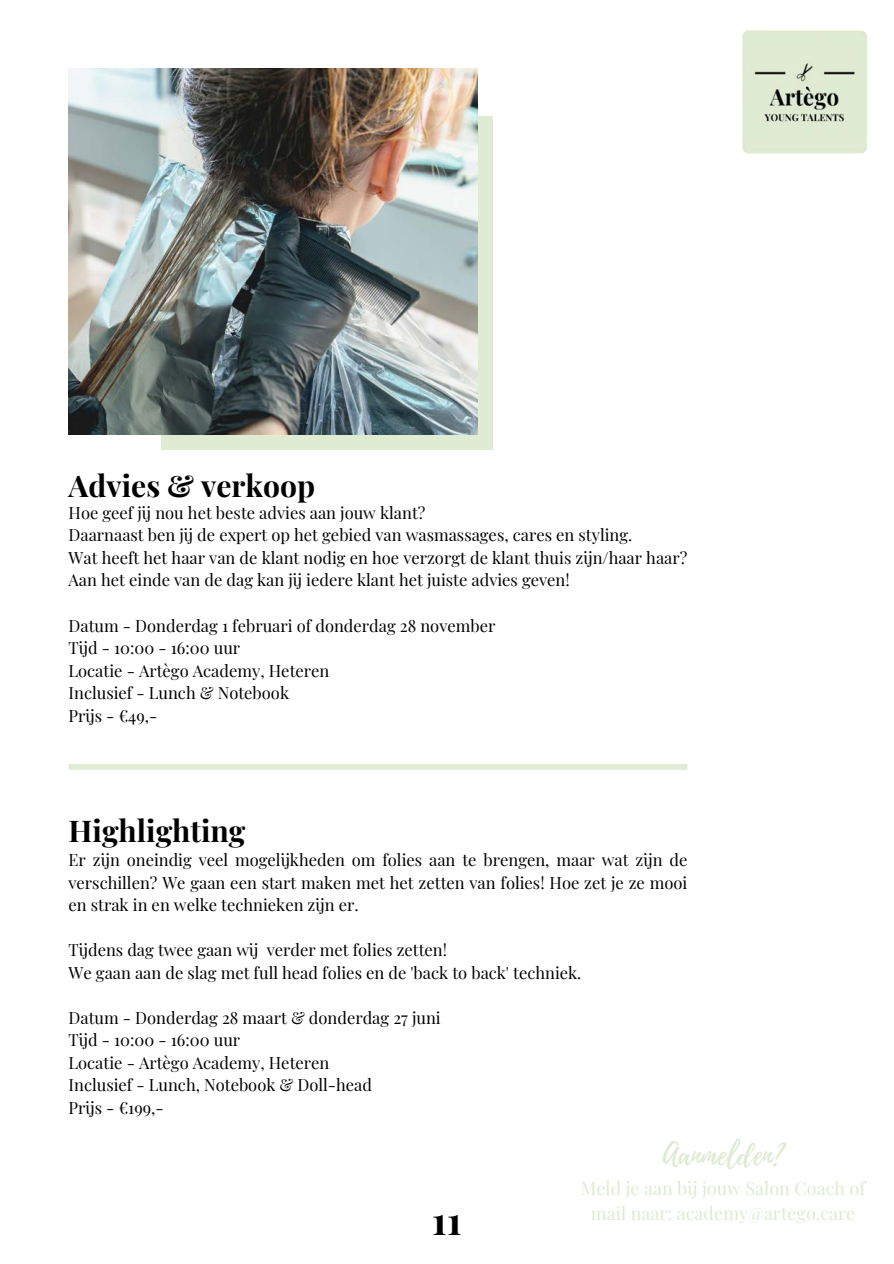
<style>
.page{position:relative;width:894px;height:1264px;background:#fff}
.page>*{position:absolute;margin:0;border:0;box-sizing:border-box;transform-origin:0 0}
.t1{font:700 39px "Playfair Display SC";color:#000}
.t2{font:700 30px "Playfair Display";color:#000}
.t3{font:30px "Playlist Script";color:#dfebd3}
.t4{font:18px/24.8px "Playfair Display";color:#dfebd3;text-align:center}
.t5{font:16.5px/22.5px "Playfair Display";color:#000}
</style>
<div class="page">
<div style="left:69px;top:764px;width:618px;height:5px;background:#dfebd3"></div>
<div style="left:162px;top:116px;width:330px;height:333px;background:#dfebd3"></div>
<img style="left:69px;top:68px;width:408px;height:366px">
<img style="left:742px;top:30px;width:125px;height:124px">
<p class="t2" style="left:69px;top:464px;width:248px">Advies &amp; verkoop</p>
<p class="t5" style="left:69px;top:501px;width:620px">Hoe geef jij nou het beste advies aan jouw klant?<br>Daarnaast ben jij de expert op het gebied van wasmassages, cares en styling.<br>Wat heeft het haar van de klant nodig en hoe verzorgt de klant thuis zij n/haar haar?<br>Aan het einde van de dag kan jij iedere klant het juiste advies geven!</p>
<p class="t5" style="left:69px;top:613px;width:428px">Datum - Donderdag 1 februari of donderdag 28 november<br>Tijd - 10:00 - 16:00 uur<br>Locatie - Artègo Academy, Heteren<br>Inclusief - Lunch &amp; Notebook<br>Prij s - €49,-</p>
<h2 class="t2" style="left:69px;top:810px;width:178px">Highlighting</h2>
<p class="t5" style="left:69px;top:848px;width:620px;text-align:justify">Er zij n oneindig veel mogelij kheden om folies aan te brengen, maar wat zij n de verschillen? We gaan een start maken met het zetten van folies! Hoe zet je ze mooi en strak in en welke technieken zij n er.</p>
<p class="t5" style="left:69px;top:938px;width:514px">Tij dens dag twee gaan wij verder met folies zetten!<br>We gaan aan de slag met full head folies en de 'back to back' techniek.</p>
<p class="t5" style="left:69px;top:1005px;width:373px">Datum - Donderdag 28 maart &amp; donderdag 27 juni<br>Tijd - 10:00 - 16:00 uur<br>Locatie - Artègo Academy, Heteren<br>Inclusief - Lunch, Notebook &amp; Doll-head<br>Prij s - €199,-</p>
<h2 class="t3" style="left:662px;top:1132px;width:122px">Aanmelden?</h2>
<p class="t4" style="left:580px;top:1175px;width:286px">Meld je aan bij jouw Salon Coach of mail naar: academy@artego.care</p>
<h1 class="t1" style="left:432px;top:1193px;width:31px">11</h1>
</div>
